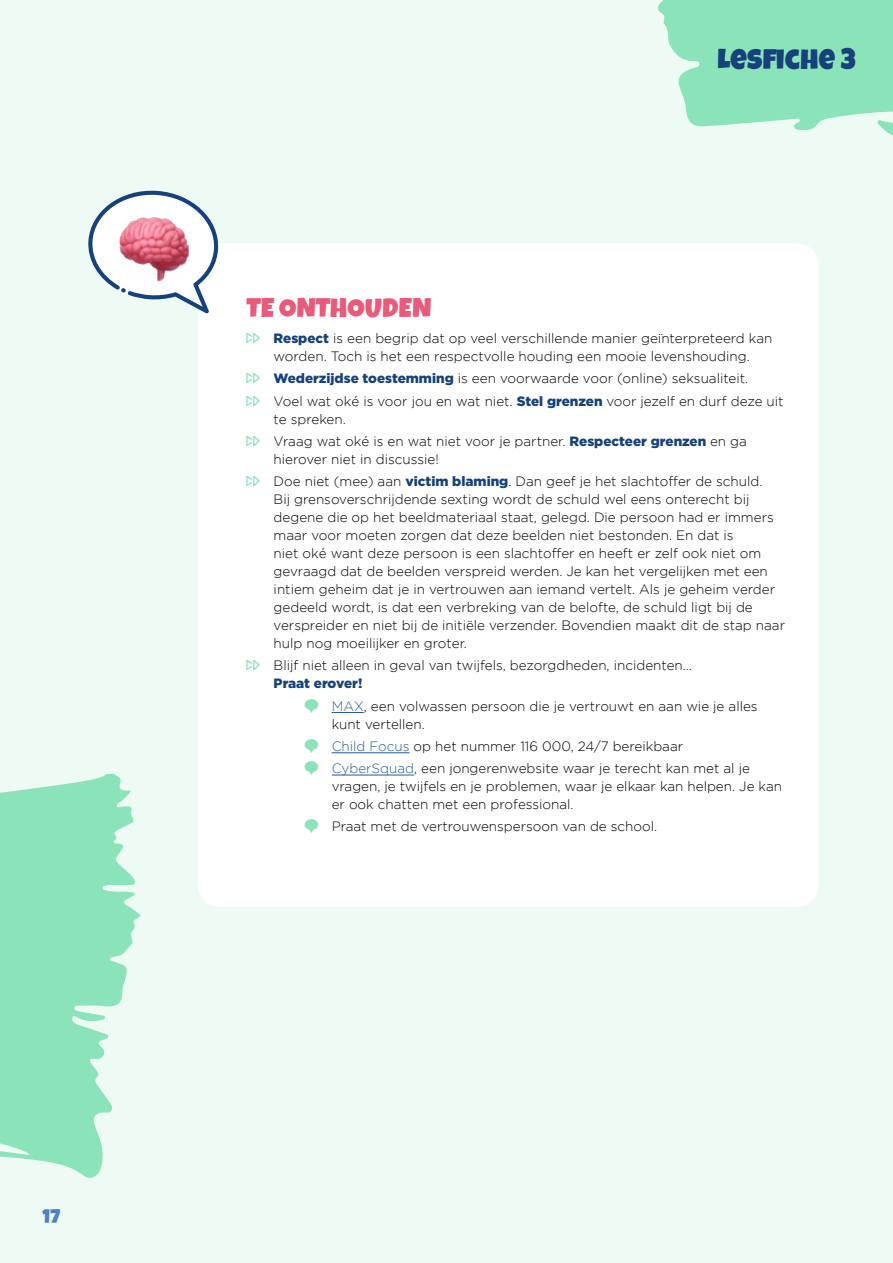
<style>
.page{position:relative;width:893px;height:1263px;background:#eefbf5}
.page>*{position:absolute;margin:0;border:0;box-sizing:border-box;transform-origin:0 0}
.t1{font:28.5px "Luckiest Guy";letter-spacing:.02em;color:#16417b}
.t2{font:27px "Luckiest Guy";letter-spacing:.015em;color:#ea5a7a}
.t3{font:19.5px "Luckiest Guy";color:#4f81c2}
.t4{font:300 13.5px/18px "Gotham";color:#000}
.s1{color:#8be3b9}
.s2{font-weight:900;color:#16417b}
.s3{color:#275b9b}
</style>
<div class="page">
<div style="left:198px;top:243px;width:621px;height:664px;background:#fff;border-radius:21px"></div>
<svg style="left:658px;top:0;width:235px;height:136px"></svg>
<svg style="left:0;top:774px;width:140px;height:404px;fill:#8be3b9"></svg>
<hr style="left:332px;top:712px;width:32px;height:1px;background:#275b9b">
<hr style="left:332px;top:752px;width:78px;height:1px;background:#275b9b">
<hr style="left:332px;top:775px;width:82px;height:1px;background:#275b9b">
<svg style="left:88px;top:190px;width:131px;height:123px"></svg>
<img style="left:119px;top:213px;width:70px;height:69px">
<h3 class="t3" style="left:43px;top:1203px;width:19px">17</h3>
<h1 class="t1" style="left:717px;top:40px;width:140px">LESFICHE 3</h1>
<h2 class="t2" style="left:247px;top:290px;width:186px">TE ONTHOUDEN</h2>
<p class="t4" style="left:247px;top:329px;width:527px;text-align:center"><span class="s1">⏩</span> <span class="s2">Respect</span> is een begrip dat op veel verschillende manier geïnterpreteerd kan worden. Toch is het een respectvolle houding een mooie levenshouding.</p>
<p class="t4" style="left:247px;top:367px;width:538px;line-height:22.2px"><span class="s1">⏩</span> <span class="s2">Wederzijdse toestemming</span> is een voorwaarde voor (online) seksualiteit.<br><span class="s1">⏩</span> Voel wat oké is voor jou en wat niet. <span class="s2">Stel grenzen</span> voor jezelf en durf deze uit</p>
<p class="t4" style="left:247px;top:408px;width:502px;line-height:22.2px;text-indent:27px">te spreken.<br><span class="s1">⏩</span> Vraag wat oké is en wat niet voor je partner. <span class="s2">Respecteer grenzen</span> en ga</p>
<p class="t4" style="left:247px;top:448px;width:517px;line-height:22.2px;text-indent:27px">hierover niet in discussie!<br><span class="s1">⏩</span> Doe niet (mee) aan <span class="s2">victim blaming</span>. Dan geef je het slachtoffer de schuld.</p>
<p class="t4" style="left:274px;top:490px;width:513px">Bij grensoverschrijdende sexting wordt de schuld wel eens onterecht bij degene die op het beeldmateriaal staat, gelegd. Die persoon had er immers maar voor moeten zorgen dat deze beelden niet bestonden. En dat is<br>niet oké want deze persoon is een slachtoffer en heeft er zelf ook niet om gevraagd dat de beelden verspreid werden. Je kan het vergelijken met een intiem geheim dat je in vertrouwen aan iemand vertelt. Als je geheim verder gedeeld wordt, is dat een verbreking van de belofte, de schuld ligt bij de verspreider en niet bij de initiële verzender. Bovendien maakt dit de stap naar hulp nog moeilijker en groter.</p>
<p class="t4" style="left:274px;top:656px;width:420px;text-indent:-27px"><span class="s1">⏩</span> Blijf niet alleen in geval van twijfels, bezorgdheden, incidenten…<br><span class="s2">Praat erover!</span></p>
<p class="t4" style="left:332px;top:697px;width:427px"><span class="s3">MAX</span>, een volwassen persoon die je vertrouwt en aan wie je alles kunt vertellen.</p>
<p class="t4" style="left:332px;top:735px;width:420px;line-height:22.2px"><span class="s3">Child Focus</span> op het nummer 116 000, 24/7 bereikbaar<br><span class="s3">CyberSquad</span>, een jongerenwebsite waar je terecht kan met al je</p>
<p class="t4" style="left:332px;top:777px;width:452px">vragen, je twijfels en je problemen, waar je elkaar kan helpen. Je kan er ook chatten met een professional.</p>
<p class="t4" style="left:332px;top:817px;width:327px">Praat met de vertrouwenspersoon van de school.</p>
</div>
